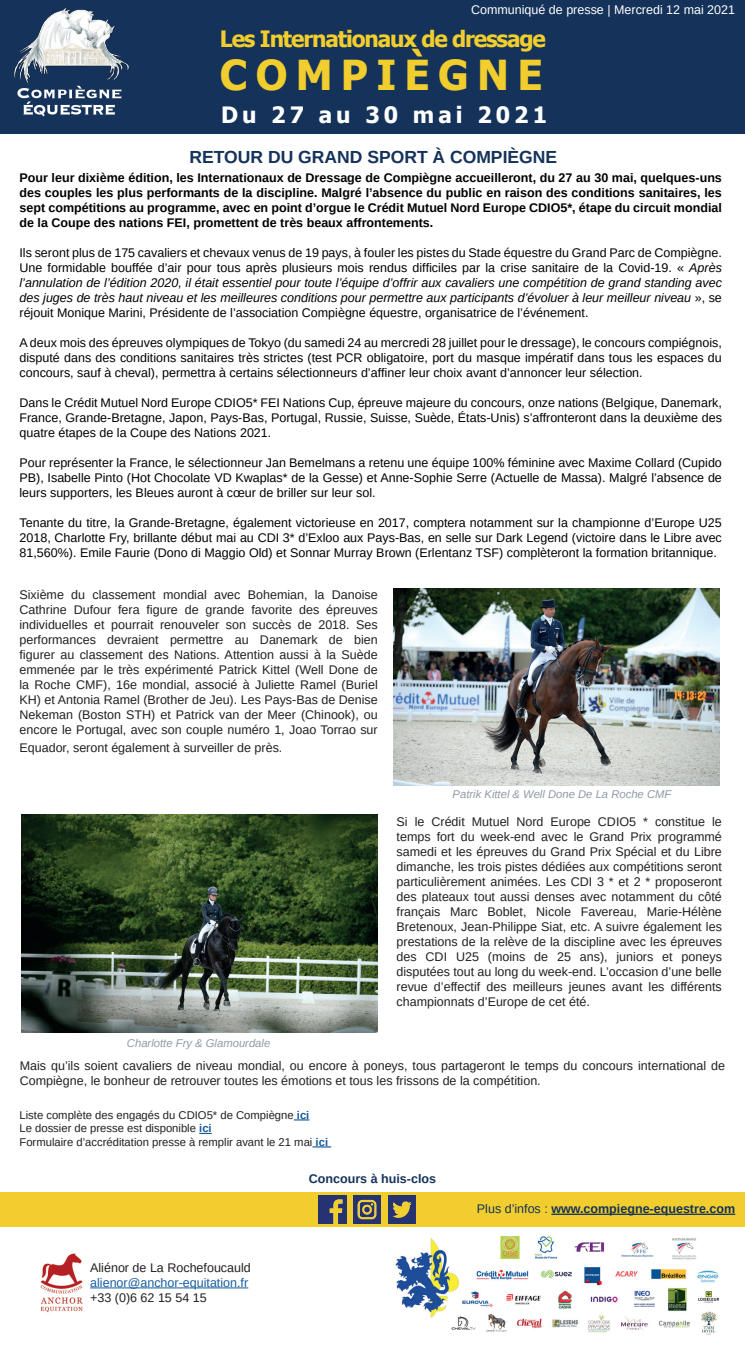
<style>
.page{position:relative;width:745px;height:1347px;background:#fff}
.page>*{position:absolute;margin:0;border:0;box-sizing:border-box;transform-origin:0 0}
.t1{font:700 41.25px "Tahoma";letter-spacing:.2em;color:#f1ce2d}
.t2{font:700 22.5px "Tahoma";letter-spacing:-.05em;color:#f1ce2d}
.t3{font:700 22.5px "Tahoma";letter-spacing:.18em;color:#fff}
.t4{font:700 17.5px "Arimo";color:#15325a}
.t5{font:12.5px/15px "Arimo";color:#000001;text-align:justify}
.t6{font:12.5px/15px "Arimo";color:#231f20;text-align:justify}
.t7{font:700 12.5px/15px "Arimo";color:#000001;text-align:justify}
.t8{font:700 12.5px "Arimo";color:#15325a}
.t9{font:12.5px "Arimo";color:#fffefc}
.t10{font:12.5px "Arimo";color:#175d9e}
.t11{font:700 12.5px "Arimo";color:#16325a}
.t12{font:11.25px/13.5px "Arimo";color:#231f20}
.t13{font:italic 11.25px "Arimo";color:#8f9aa5}
.s1{font-style:italic}
.s2{font-weight:700;color:#175d9e}
.s3{font-weight:400}
</style>
<div class="page">
<div style="left:0;top:0;width:744px;height:134px;background:#15325a"></div>
<img style="left:14px;top:8px;width:116px;height:109px">
<hr style="left:90px;top:1287px;width:158px;height:1px;background:#175d9e">
<img style="left:40px;top:1253px;width:43px;height:59px">
<div style="left:0;top:1192px;width:744px;height:35px;background:#f1ce2d"></div>
<img style="left:318px;top:1195px;width:28px;height:28px">
<hr style="left:551px;top:1213px;width:183px;height:1px;background:#15325a">
<img style="left:395px;top:1235px;width:324px;height:100px">
<img style="left:393px;top:588px;width:326px;height:197px">
<img style="left:21px;top:814px;width:356px;height:218px">
<svg style="left:293px;top:1119px;width:16px;height:1px"></svg>
<svg style="left:199px;top:1132px;width:12px;height:2px"></svg>
<svg style="left:312px;top:1146px;width:19px;height:1px"></svg>
<img style="left:353px;top:1195px;width:27px;height:28px">
<img style="left:388px;top:1195px;width:27px;height:28px">
<p class="t9" style="left:470px;top:1px;width:265px">Communiqué de presse | Mercredi 12 mai 2021</p>
<h2 class="t2" style="left:220px;top:23px;width:327px">Les Internationaux de dressage</h2>
<h1 class="t1" style="left:220px;top:46px;width:324px">COMPIÈGNE</h1>
<h2 class="t3" style="left:221px;top:99px;width:327px">Du 27 au 30 mai 2021</h2>
<h3 class="t4" style="left:189px;top:145px;width:369px">RETOUR DU GRAND SPORT À COMPIÈGNE</h3>
<p class="t7" style="left:19px;top:170px;width:703px">Pour leur dixième édition, les Internationaux de Dressage de Compiègne accueilleront, du 27 au 30 mai, quelques-uns des couples les plus performants de la discipline. Malgré l’absence du public en raison des conditions sanitaires, les sept compétitions au programme, avec en point d’orgue le Crédit Mutuel Nord Europe CDIO5*, étape du circuit mondial de la Coupe des nations FEI, promettent de très beaux affrontements.</p>
<p class="t5" style="left:19px;top:245px;width:703px">Ils seront plus de 175 cavaliers et chevaux venus de 19 pays, à fouler les pistes du Stade équestre du Grand Parc de Compiègne.<br>Une formidable bouffée d’air pour tous après plusieurs mois rendus difficiles par la crise sanitaire de la Covid-19. « <span class="s1">Après l’annulation de l’édition 2020, il était essentiel pour toute l’équipe d’offrir aux cavaliers une compétition de grand standing avec des juges de très haut niveau et les meilleures conditions pour permettre aux participants d’évoluer à leur meilleur niveau</span> », se réjouit Monique Marini, Présidente de l’association Compiègne équestre, organisatrice de l’événement.</p>
<p class="t5" style="left:19px;top:335px;width:703px">A deux mois des épreuves olympiques de Tokyo (du samedi 24 au mercredi 28 juillet pour le dressage), le concours compiégnois, disputé dans des conditions sanitaires très strictes (test PCR obligatoire, port du masque impératif dans tous les espaces du concours, sauf à cheval), permettra à certains sélectionneurs d’affiner leur choix avant d’annoncer leur sélection.</p>
<p class="t5" style="left:19px;top:395px;width:703px">Dans le Crédit Mutuel Nord Europe CDIO5* FEI Nations Cup, épreuve majeure du concours, onze nations (Belgique, Danemark, France, Grande-Bretagne, Japon, Pays-Bas, Portugal, Russie, Suisse, Suède, États-Unis) s’affronteront dans la deuxième des quatre étapes de la Coupe des Nations 2021.</p>
<p class="t5" style="left:19px;top:455px;width:703px">Pour représenter la France, le sélectionneur Jan Bemelmans a retenu une équipe 100% féminine avec Maxime Collard (Cupido PB), Isabelle Pinto (Hot Chocolate VD Kwaplas* de la Gesse) et Anne-Sophie Serre (Actuelle de Massa). Malgré l’absence de leurs supporters, les Bleues auront à cœur de briller sur leur sol.</p>
<p class="t5" style="left:19px;top:515px;width:703px">Tenante du titre, la Grande-Bretagne, également victorieuse en 2017, comptera notamment sur la championne d’Europe U25<br>2018, Charlotte Fry, brillante début mai au CDI 3* d’Exloo aux Pays-Bas, en selle sur Dark Legend (victoire dans le Libre avec 81,560%). Emile Faurie (Dono di Maggio Old) et Sonnar Murray Brown (Erlentanz TSF) complèteront la formation britannique.</p>
<p class="t6" style="left:19px;top:587px;width:359px">Sixième du classement mondial avec Bohemian, la Danoise Cathrine Dufour fera figure de grande favorite des épreuves individuelles et pourrait renouveler son succès de 2018. Ses performances devraient permettre au Danemark de bien figurer au classement des Nations. Attention aussi à la Suède emmenée par le très expérimenté Patrick Kittel (Well Done de la Roche CMF), 16e mondial, associé à Juliette Ramel (Buriel KH) et Antonia Ramel (Brother de Jeu). Les Pays-Bas de Denise Nekeman (Boston STH) et Patrick van der Meer (Chinook), ou encore le Portugal, avec son couple numéro 1, Joao Torrao sur</p>
<p class="t6" style="left:19px;top:740px;width:264px">Equador, seront également à surveiller de près.</p>
<p class="t13" style="left:127px;top:1035px;width:145px">Charlotte Fry &amp; Glamourdale</p>
<p class="t13" style="left:452px;top:786px;width:220px">Patrik Kittel &amp; Well Done De La Roche CMF</p>
<p class="t6" style="left:396px;top:814px;width:326px">Si le Crédit Mutuel Nord Europe CDIO5 * constitue le temps fort du week-end avec le Grand Prix programmé samedi et les épreuves du Grand Prix Spécial et du Libre dimanche, les trois pistes dédiées aux compétitions seront particulièrement animées. Les CDI 3 * et 2 * proposeront des plateaux tout aussi denses avec notamment du côté français Marc Boblet, Nicole Favereau, Marie-Hélène Bretenoux, Jean-Philippe Siat, etc. A suivre également les prestations de la relève de la discipline avec les épreuves des CDI U25 (moins de 25 ans), juniors et poneys disputées tout au long du week-end. L’occasion d’une belle revue d’effectif des meilleurs jeunes avant les différents championnats d’Europe de cet été.</p>
<p class="t6" style="left:20px;top:1058px;width:706px">Mais qu’ils soient cavaliers de niveau mondial, ou encore à poneys, tous partageront le temps du concours international de<br>Compiègne, le bonheur de retrouver toutes les émotions et tous les frissons de la compétition.</p>
<p class="t12" style="left:19px;top:1108px;width:310px">Liste complète des engagés du CDIO5* de Compiègne <span class="s2">ici<br></span>Le dossier de presse est disponible <span class="s2">ici<br></span>Formulaire d’accréditation presse à remplir avant le 21 mai <span class="s2">ici</span></p>
<p class="t6" style="left:90px;top:1259px;width:162px">Aliénor de La Rochefoucauld</p>
<p class="t10" style="left:90px;top:1274px;width:159px">alienor@anchor-equitation.fr</p>
<p class="t6" style="left:90px;top:1289px;width:118px">+33 (0)6 62 15 54 15</p>
<p class="t11" style="left:308px;top:1169px;width:129px">Concours à huis-clos</p>
<p class="t8" style="left:476px;top:1200px;width:259px"><span class="s3">Plus d’infos :</span> www.compiegne-equestre.com</p>
</div>
